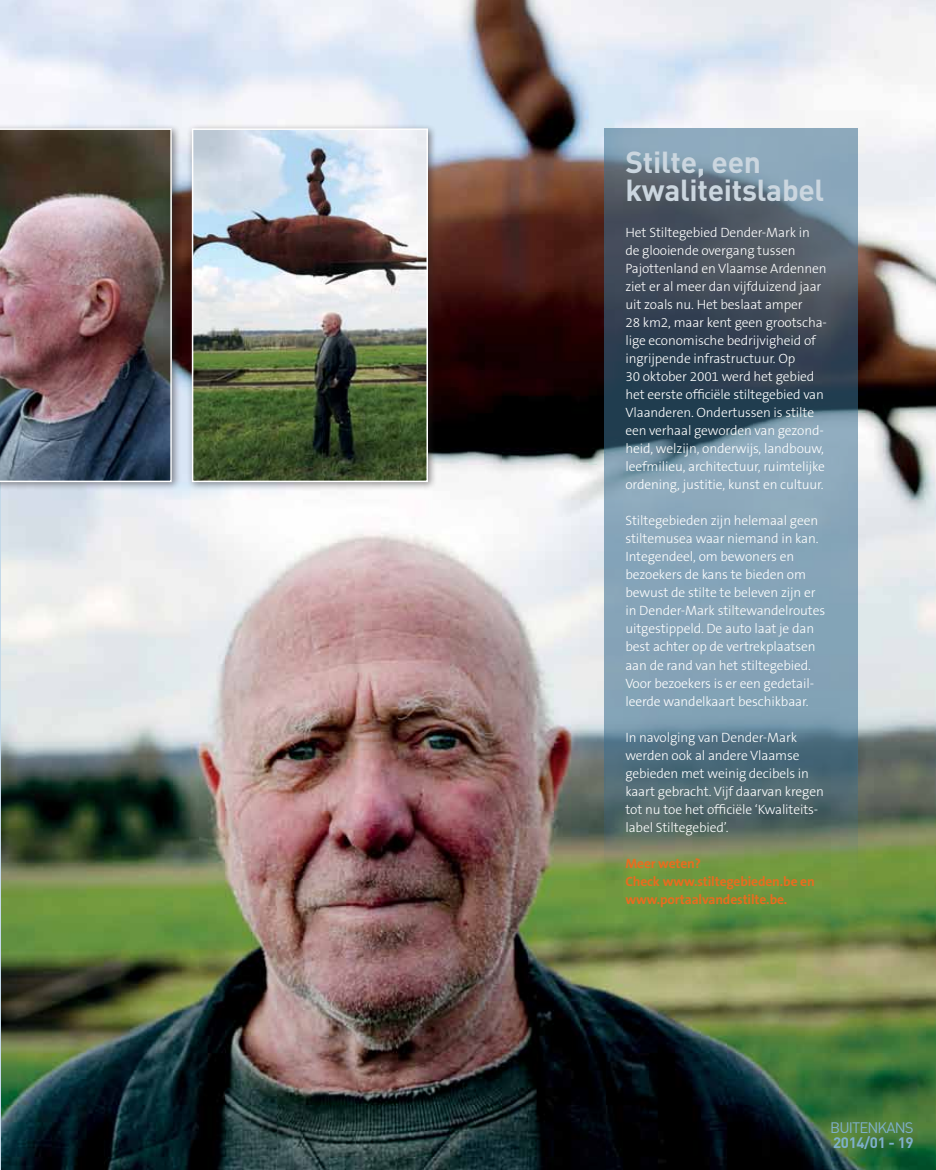
<style>
.page{position:relative;width:936px;height:1170px;background:#fff}
.page>*{position:absolute;margin:0;border:0;box-sizing:border-box;transform-origin:0 0}
.t1{font:700 30px/28.5px "DIN";letter-spacing:-.01em;color:#cbd6df}
.t2{font:15px "DIN";color:#7eb0cc}
.t3{font:700 15px "DIN";letter-spacing:-.025em;color:#7eb0cc}
.t4{font:300 13.5px/18px "The Sans B3";letter-spacing:-.01em;color:#fff}
.t5{font:700 13.5px/18px "The Sans B7";letter-spacing:-.01em;color:#e86d1f}
</style>
<div class="page">
<img style="left:1px;top:0;width:934px;height:1169px">
<hr style="left:0;top:255px;width:1px;height:914px;background:#c4d9e8">
<div style="left:0;top:124px;width:181px;height:367px;background:#231f20;opacity:.5"></div>
<img style="left:0;top:128px;width:172px;height:354px">
<svg style="left:604px;top:128px;width:253px;height:844px;background:#677f82"></svg>
<div style="left:187px;top:124px;width:250px;height:367px;background:#231f20;opacity:.5"></div>
<img style="left:195px;top:131px;width:230px;height:348px">
<div style="left:192px;top:128px;width:236px;height:354px;border:2px solid #fff"></div>
<h1 class="t1" style="left:625px;top:146px;width:200px">Stilte, een kwaliteitslabel</h1>
<p class="t4" style="left:625px;top:224px;width:203px">Het Stiltegebied Dender-Mark in de glooiende overgang tussen Pajottenland en Vlaamse Ardennen ziet er al meer dan vijfduizend jaar uit zoals nu. Het beslaat amper<br>28 km2, maar kent geen grootscha&shy;lige economische bedrijvigheid of ingrijpende infrastructuur. Op<br>30 oktober 2001 werd het gebied het eerste officiële stiltegebied van Vlaanderen. Ondertussen is stilte een verhaal geworden van gezond&shy;heid, welzijn, onderwijs, landbouw, leefmilieu, architectuur, ruimtelijke ordening, justitie, kunst en cultuur.</p>
<p class="t4" style="left:625px;top:512px;width:201px">Stiltegebieden zijn helemaal geen stiltemusea waar niemand in kan.<br>Integendeel, om bewoners en bezoekers de kans te bieden om bewust de stilte te beleven zijn er in Dender-Mark stiltewandelroutes uitgestippeld. De auto laat je dan best achter op de vertrekplaatsen aan de rand van het stiltegebied.<br>Voor bezoekers is er een gedetail&shy;leerde wandelkaart beschikbaar.</p>
<p class="t4" style="left:625px;top:728px;width:200px">In navolging van Dender-Mark werden ook al andere Vlaamse gebieden met weinig decibels in kaart gebracht. Vijf daarvan kregen tot nu toe het officiële ‘Kwaliteits&shy;label Stiltegebied’.</p>
<p class="t5" style="left:625px;top:854px;width:191px">Meer weten?<br>Check www.stiltegebieden.be en www.portaalvandestilte.be.</p>
<p class="t2" style="left:830px;top:1118px;width:28px">BUITENKANS</p>
<p class="t3" style="left:833px;top:1132px;width:82px">2014/01 - 19</p>
</div>
